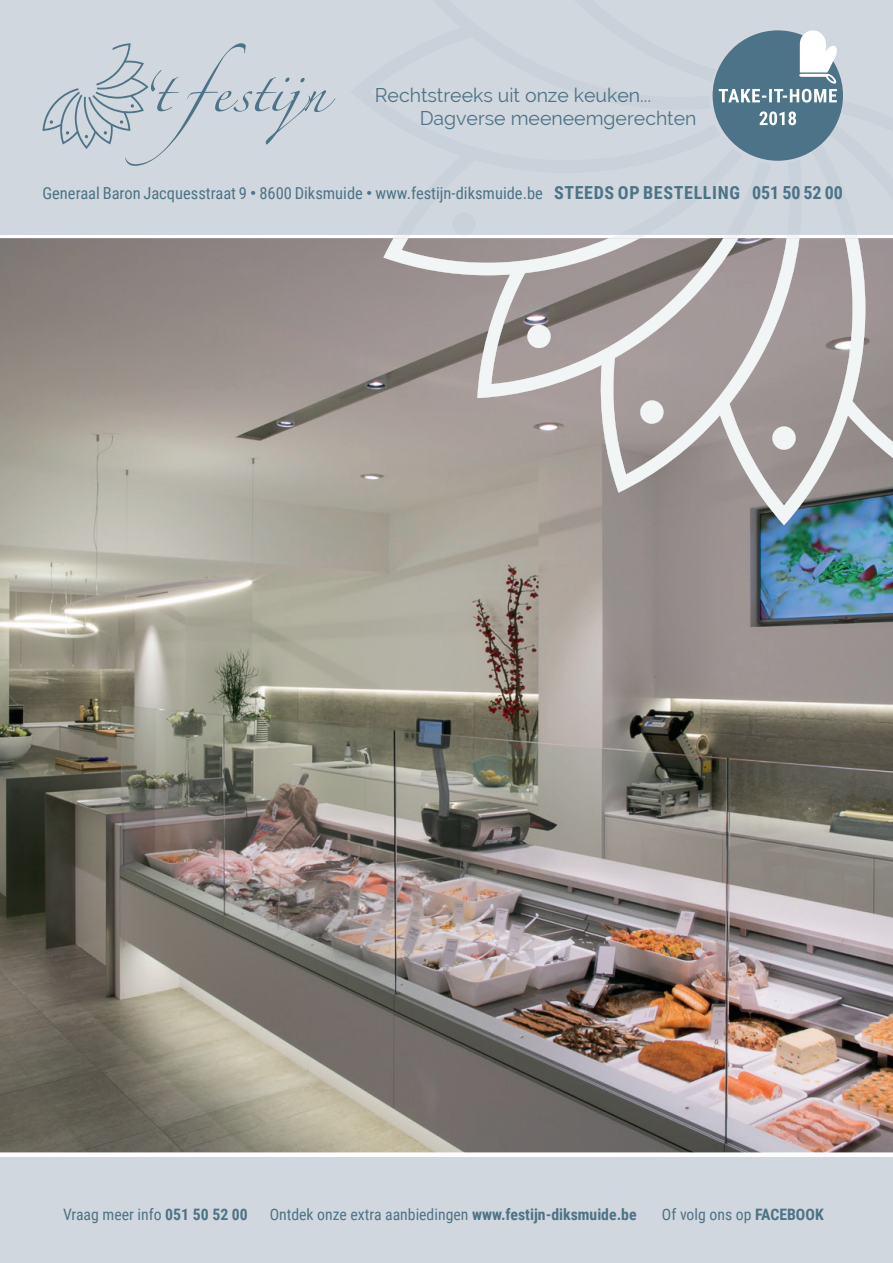
<style>
.page{position:relative;width:893px;height:1263px;background:#fff}
.page>*{position:absolute;margin:0;border:0;box-sizing:border-box;transform-origin:0 0}
.t1{font:19.5px/23.4px "Raleway";color:#4c7387}
.t2{font:16.5px "Roboto Condensed";color:#4c7387}
.t3{font:15.75px "Roboto Condensed";color:#4c7387}
.s1{font-family:"ITC Avant Garde Std";font-stretch:condensed}
.s2{font-weight:700;font-size:18px}
.s3{font-weight:700}
</style>
<div class="page">
<div style="left:0;top:1158px;width:893px;height:105px;background:#d1d7de"></div>
<img style="left:0;top:238px;width:893px;height:914px">
<div style="left:0;top:0;width:893px;height:235px;background:#d1d7de"></div>
<img style="left:383px;top:238px;width:510px;height:287px">
<svg style="left:394px;top:235px;width:464px;height:3px"></svg>
<img style="left:526px;top:325px;width:270px;height:125px">
<div style="left:713px;top:30px;width:130px;height:131px;background:#4c7387;border-radius:50%"></div>
<svg style="left:719px;top:30px;width:119px;height:73px"></svg>
<svg style="left:759px;top:111px;width:37px;height:14px"></svg>
<svg style="left:43px;top:43px;width:292px;height:123px"></svg>
<p class="t1" style="left:420px;top:83px;width:278px;text-indent:-45px">Rechtstreeks uit onze keuken...<br>Dagverse meeneemgerechten</p>
<p class="t2" style="left:43px;top:182px;width:802px">Generaal Baron Jacquesstraat 9 <span class="s1">•</span> 8600 Diksmuide <span class="s1">•</span> www.festijn-diksmuide.be <span class="s2">STEEDS OP BESTELLING 051 50 52 00</span></p>
<p class="t3" style="left:63px;top:1204px;width:186px">Vraag meer info <span class="s3">051 50 52 00</span></p>
<p class="t3" style="left:270px;top:1204px;width:368px">Ontdek onze extra aanbiedingen <span class="s3">www.festijn-diksmuide.be</span></p>
<p class="t3" style="left:662px;top:1204px;width:163px">Of volg ons op <span class="s3">FACEBOOK</span></p>
</div>
